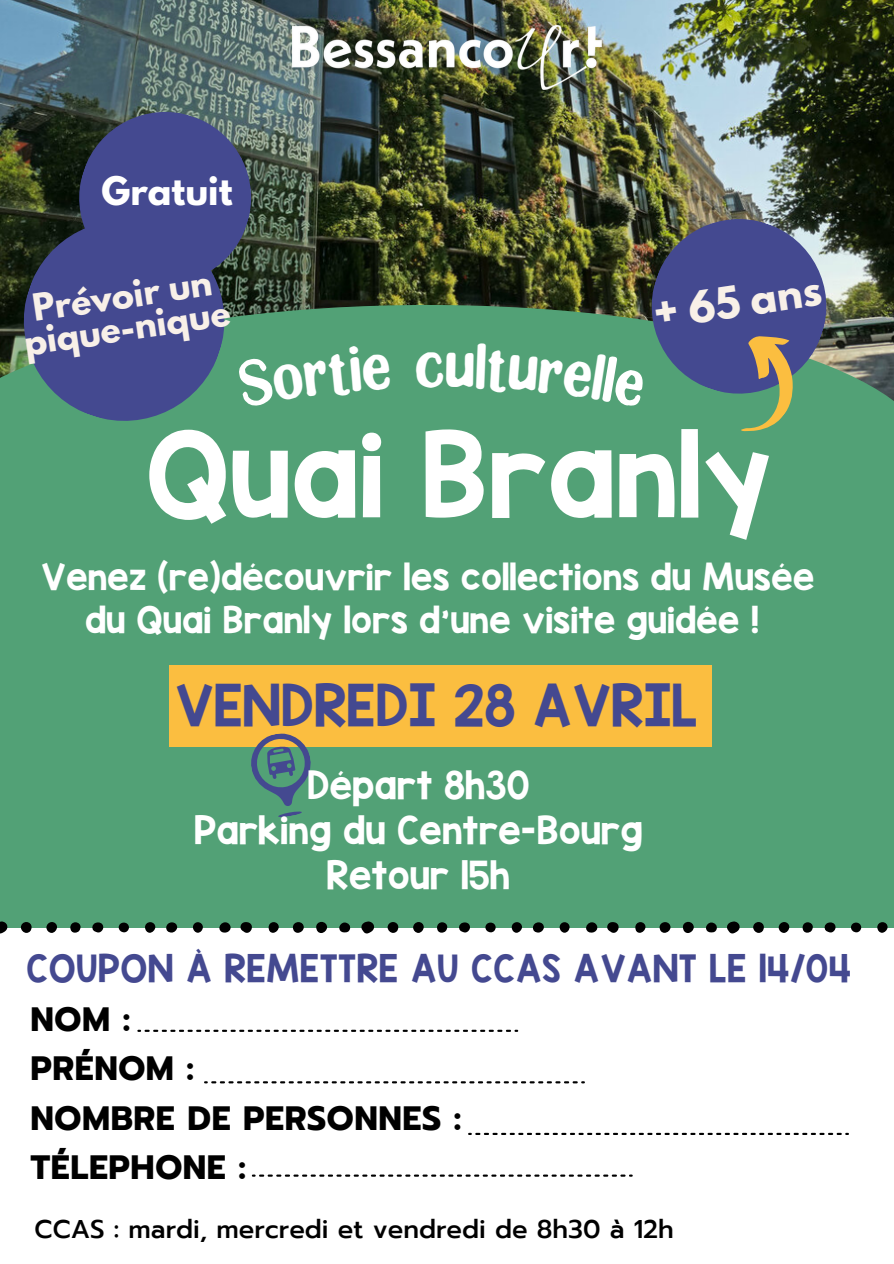
<style>
.page{position:relative;width:894px;height:1264px;background:#fff}
.page>*{position:absolute;margin:0;border:0;box-sizing:border-box;transform-origin:0 0}
.t1{font:99.75px "KG Blank Space Solid";color:#fff}
.t2{font:48.45px "KG Blank Space Solid";color:#444990}
.t3{font:700 38.85px "League Spartan";color:#f8f0e8}
.t4{font:700 34.8px "League Spartan";color:#fff}
.t5{font:700 33.6px/49.2px "Prompt";letter-spacing:.015em;color:#000}
.t6{font:700 33.15px/32.7px "League Spartan";color:#f8f0e8;text-align:center}
.t7{font:32.7px/44.8px "KG Blank Space Solid";color:#fff;text-align:center}
.t8{font:32.1px "KG Blank Space Solid";letter-spacing:.015em;color:#444990}
.t9{font:31.2px/42.8px "KG Blank Space Solid";color:#fff;text-align:center}
.t10{font:500 25.65px "Prompt";color:#000}
</style>
<div class="page">
<div style="left:0;top:466px;width:893px;height:461px;background:#52a176"></div>
<img style="left:0;top:0;width:893px;height:305px">
<svg style="left:0;top:305px;width:893px;height:161px;background:#529770"></svg>
<svg style="left:12px;top:208px;width:224px;height:225px;background:#435a79"></svg>
<svg style="left:68px;top:76px;width:193px;height:218px;background:#454f79"></svg>
<div style="left:169px;top:665px;width:542px;height:81px;background:#fbbe40"></div>
<svg style="left:246px;top:733px;width:73px;height:84px"></svg>
<svg style="left:0;top:921px;width:8px;height:12px"></svg>
<svg style="left:240px;top:922px;width:12px;height:10px"></svg>
<div style="left:316px;top:921px;width:11px;height:12px;background:#000;border-radius:50%"></div>
<div style="left:293px;top:922px;width:11px;height:10px;background:#000;border-radius:50%"></div>
<div style="left:21px;top:922px;width:11px;height:10px;background:#000;border-radius:50%"></div>
<svg style="left:219px;top:922px;width:12px;height:11px"></svg>
<div style="left:46px;top:922px;width:11px;height:10px;background:#000;border-radius:50%"></div>
<div style="left:166px;top:922px;width:11px;height:10px;background:#000;border-radius:50%"></div>
<svg style="left:91px;top:922px;width:13px;height:11px"></svg>
<div style="left:268px;top:922px;width:11px;height:10px;background:#000;border-radius:5px"></div>
<svg style="left:339px;top:922px;width:12px;height:10px"></svg>
<div style="left:145px;top:922px;width:10px;height:10px;background:#000;border-radius:50%"></div>
<div style="left:70px;top:922px;width:11px;height:10px;background:#000;border-radius:5px"></div>
<svg style="left:193px;top:922px;width:10px;height:10px"></svg>
<div style="left:119px;top:922px;width:10px;height:10px;background:#000;border-radius:50%"></div>
<svg style="left:361px;top:921px;width:13px;height:12px"></svg>
<svg style="left:606px;top:922px;width:13px;height:10px"></svg>
<div style="left:682px;top:921px;width:11px;height:12px;background:#000;border-radius:50%"></div>
<div style="left:659px;top:922px;width:11px;height:10px;background:#000;border-radius:50%"></div>
<div style="left:387px;top:922px;width:11px;height:10px;background:#000;border-radius:50%"></div>
<svg style="left:585px;top:922px;width:12px;height:11px"></svg>
<div style="left:413px;top:922px;width:10px;height:10px;background:#000;border-radius:50%"></div>
<div style="left:532px;top:922px;width:12px;height:10px;background:#000;border-radius:50%"></div>
<svg style="left:458px;top:922px;width:12px;height:11px"></svg>
<div style="left:635px;top:922px;width:10px;height:10px;background:#000;border-radius:5px"></div>
<svg style="left:705px;top:922px;width:12px;height:10px"></svg>
<div style="left:511px;top:922px;width:11px;height:10px;background:#000;border-radius:50%"></div>
<div style="left:437px;top:922px;width:10px;height:10px;background:#000;border-radius:5px"></div>
<svg style="left:559px;top:922px;width:10px;height:10px"></svg>
<div style="left:485px;top:922px;width:10px;height:10px;background:#000;border-radius:50%"></div>
<svg style="left:726px;top:921px;width:13px;height:12px"></svg>
<div style="left:753px;top:922px;width:10px;height:10px;background:#000;border-radius:50%"></div>
<div style="left:778px;top:922px;width:11px;height:10px;background:#000;border-radius:50%"></div>
<svg style="left:823px;top:922px;width:12px;height:11px"></svg>
<div style="left:877px;top:922px;width:10px;height:10px;background:#000;border-radius:50%"></div>
<div style="left:802px;top:922px;width:10px;height:10px;background:#000;border-radius:5px"></div>
<div style="left:850px;top:922px;width:11px;height:10px;background:#000;border-radius:50%"></div>
<svg style="left:137px;top:1029px;width:381px;height:2px"></svg>
<svg style="left:204px;top:1081px;width:380px;height:2px"></svg>
<svg style="left:468px;top:1132px;width:380px;height:2px"></svg>
<svg style="left:252px;top:1174px;width:380px;height:2px"></svg>
<img style="left:292px;top:26px;width:309px;height:64px">
<div style="left:236px;top:345px;width:154px;height:63px;background:#52a176"></div>
<img style="left:416px;top:208px;width:420px;height:237px">
<p class="t4" style="left:101px;top:174px;width:132px">Gratuit</p>
<p class="t6" style="left:18px;top:297px;width:210px;rotate:-8deg">Prévoir un pique-nique</p>
<p class="t3" style="left:651px;top:294px;width:170px;rotate:-8deg">+ 65 ans</p>
<h1 class="t1" style="left:146px;top:408px;width:628px">Quai Branly</h1>
<p class="t9" style="left:41px;top:555px;width:775px">Venez (re)découvrir les collections du Musée du Quai Branly lors d'une visite guidée !</p>
<h2 class="t2" style="left:175px;top:673px;width:524px">VENDREDI 28 AVRIL</h2>
<p class="t7" style="left:194px;top:762px;width:450px">Départ 8h30<br>Parking du Centre-Bourg<br>Retour 15h</p>
<p class="t8" style="left:26px;top:947px;width:826px">COUPON À REMETTRE AU CCAS AVANT LE 14/04</p>
<p class="t5" style="left:30px;top:995px;width:432px">NOM :<br>PRÉNOM :<br>NOMBRE DE PERSONNES :<br>TÉLEPHONE :</p>
<p class="t10" style="left:35px;top:1209px;width:640px">CCAS : mardi, mercredi et vendredi de 8h30 à 12h</p>
</div>
